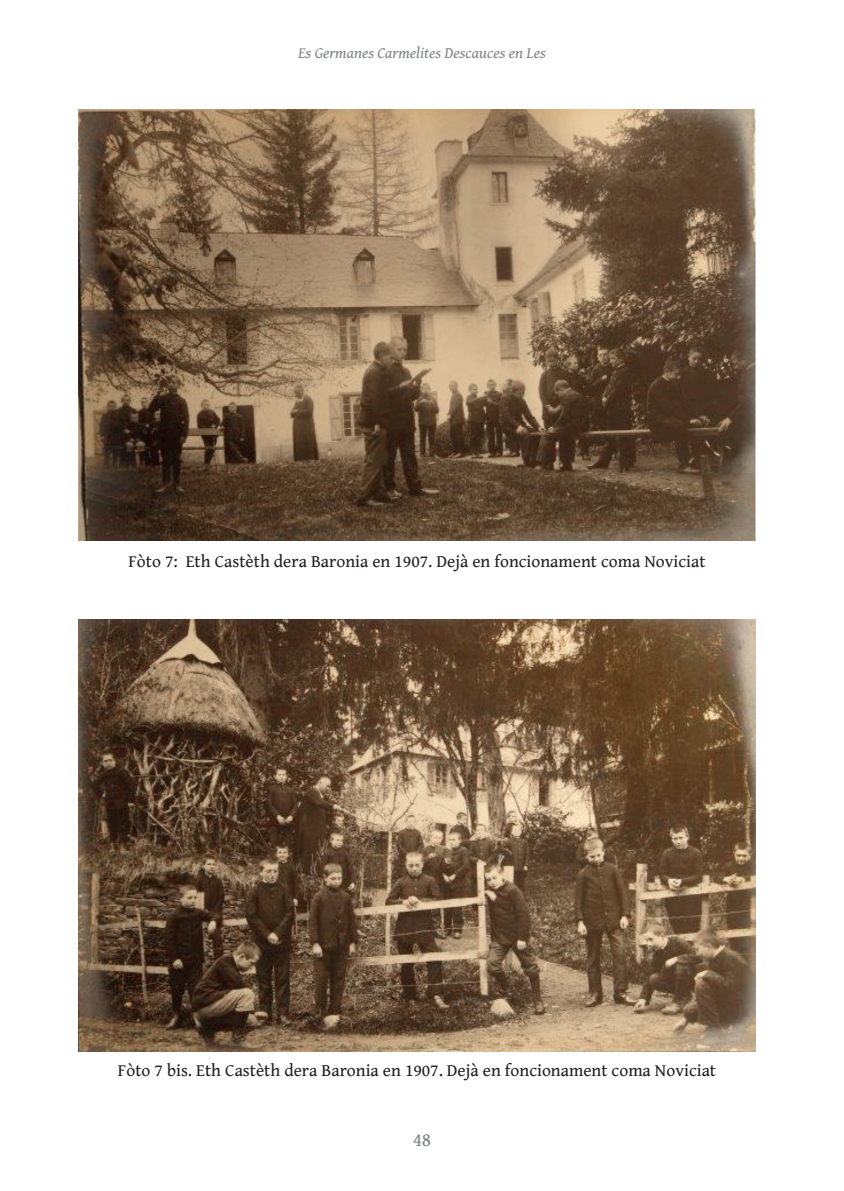
<style>
.page{position:relative;width:844px;height:1191px;background:#fff}
.page>*{position:absolute;margin:0;border:0;box-sizing:border-box;transform-origin:0 0}
.t1{font:19.25px "Gentium Book Basic";color:#808285}
.t2{font:17.5px "Gentium Book Basic";color:#231f20}
.t3{font:italic 15.75px "Gentium Book Basic";color:#808285}
</style>
<div class="page">
<img style="left:79px;top:109px;width:676px;height:432px">
<img style="left:79px;top:619px;width:676px;height:432px">
<p class="t3" style="left:298px;top:42px;width:249px">Es Germanes Carmelites Descauces en Les</p>
<p class="t2" style="left:128px;top:548px;width:578px">Fòto 7: Eth Castèth dera Baronia en 1907. Dejà en foncionament coma Noviciat</p>
<p class="t2" style="left:118px;top:1057px;width:599px">Fòto 7 bis. Eth Castèth dera Baronia en 1907. Dejà en foncionament coma Noviciat</p>
<p class="t1" style="left:412px;top:1125px;width:20px">48</p>
</div>
